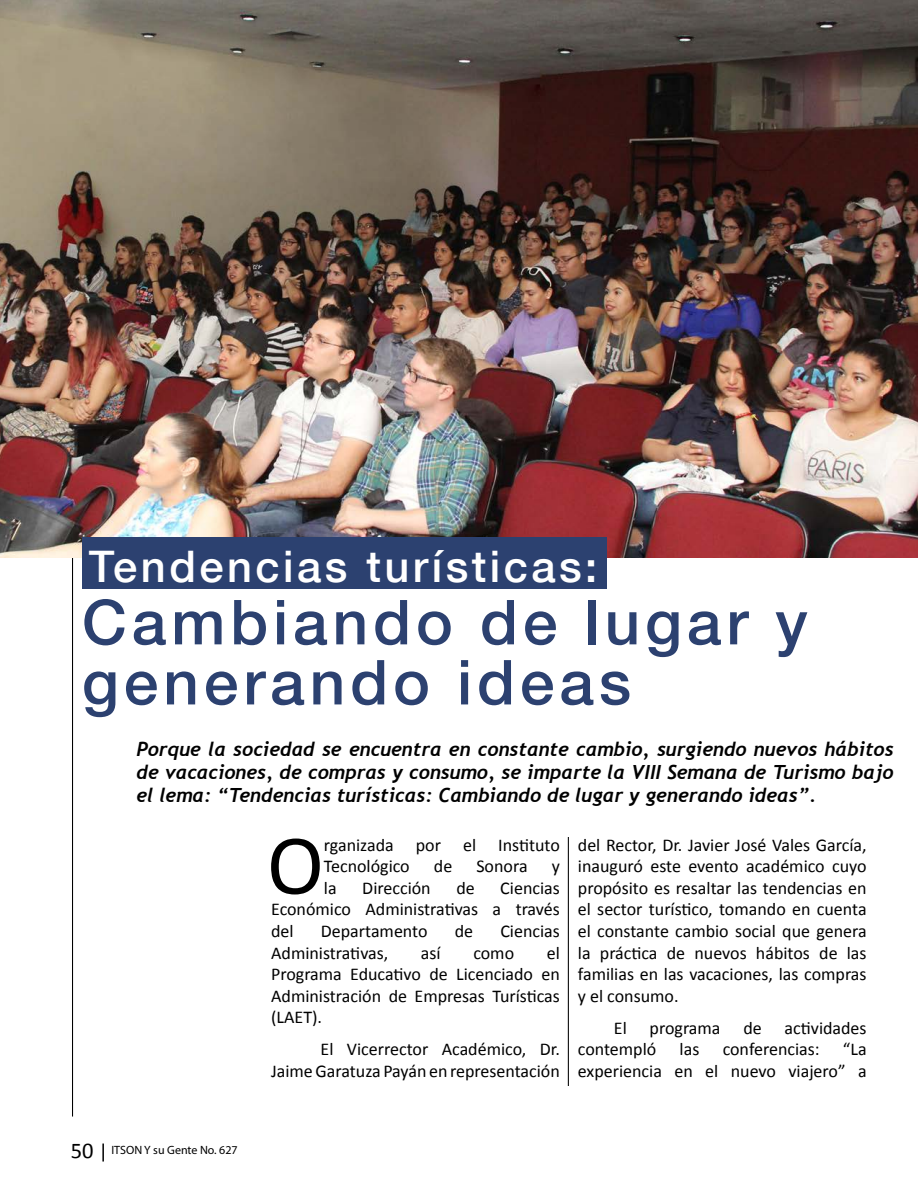
<style>
.page{position:relative;width:918px;height:1188px;background:#fff}
.page>*{position:absolute;margin:0;border:0;box-sizing:border-box;transform-origin:0 0}
.t1{font:86.1px "Calibri";color:#000}
.t2{font:500 62.1px/60.2px "Helvetica Neue";letter-spacing:.08em;color:#2c4170}
.t3{font:500 43.5px "Helvetica Neue";letter-spacing:.08em;color:#fff}
.t4{font:italic 700 19.5px/23.4px "Trebuchet";color:#000;text-align:justify}
.t5{font:18px/21.6px "Calibri";color:#000;text-align:justify}
.t6{font:12px "Myriad Pro";color:#000101}
.s1{font-family:"Calibri";font-size:22.5px;color:#000}
</style>
<div class="page">
<svg style="left:102px;top:1144px;width:2px;height:18px"></svg>
<hr style="left:568px;top:837px;width:1px;height:249px;background:#000">
<img style="left:0;top:0;width:918px;height:558px">
<div style="left:82px;top:537px;width:525px;height:52px;background:#2c4170"></div>
<h3 class="t3" style="left:89px;top:532px;width:510px">Tendencias turísticas:</h3>
<h2 class="t2" style="left:82px;top:590px;width:727px">Cambiando de lugar y generando ideas</h2>
<p class="t4" style="left:136px;top:737px;width:759px">Porque la sociedad se encuentra en constante cambio, surgiendo nuevos hábitos de vacaciones, de compras y consumo, se imparte la VIII Semana de Turismo bajo el lema: “Tendencias turísticas: Cambiando de lugar y generando ideas”.</p>
<p class="t6" style="left:71px;top:1142px;width:168px"><span class="s1">50</span> ITSON Y su Gente No. 627</p>
<h1 class="t1" style="left:267px;top:811px;width:58px">O</h1>
<p class="t5" style="left:324px;top:834px;width:237px">rganizada por el Instituto<br>Tecnológico</p>
<p class="t5" style="left:434px;top:855px;width:20px">de</p>
<p class="t5" style="left:476px;top:855px;width:53px">Sonora</p>
<p class="t5" style="left:552px;top:855px;width:10px">y</p>
<p class="t5" style="left:324px;top:877px;width:14px">la</p>
<p class="t5" style="left:362px;top:877px;width:70px">Dirección</p>
<p class="t5" style="left:456px;top:877px;width:20px">de</p>
<p class="t5" style="left:271px;top:877px;width:290px;text-indent:229px">Ciencias Económico Administrativas a través del</p>
<p class="t5" style="left:321px;top:920px;width:108px">Departamento</p>
<p class="t5" style="left:455px;top:920px;width:20px">de</p>
<p class="t5" style="left:500px;top:920px;width:61px">Ciencias</p>
<p class="t5" style="left:271px;top:942px;width:119px">Administrativas,</p>
<p class="t5" style="left:421px;top:942px;width:21px">así</p>
<p class="t5" style="left:473px;top:942px;width:42px">como</p>
<p class="t5" style="left:271px;top:942px;width:290px;text-indent:276px">el Programa Educativo de Licenciado en Administración de Empresas Turísticas (LAET).</p>
<p class="t5" style="left:271px;top:1039px;width:290px;text-align:right">El Vicerrector Académico, Dr.<br>Jaime Garatuza Payán en representación</p>
<p class="t5" style="left:578px;top:834px;width:290px">del Rector, Dr. Javier José Vales García, inauguró este evento académico cuyo propósito es resaltar las tendencias en el sector turístico, tomando en cuenta el constante cambio social que genera la práctica de nuevos hábitos de las familias en las vacaciones, las compras y el consumo.</p>
<p class="t5" style="left:614px;top:1017px;width:14px">El</p>
<p class="t5" style="left:650px;top:1017px;width:72px">programa</p>
<p class="t5" style="left:743px;top:1017px;width:20px">de</p>
<p class="t5" style="left:785px;top:1017px;width:84px">actividades</p>
<p class="t5" style="left:578px;top:1039px;width:80px">contempló</p>
<p class="t5" style="left:680px;top:1039px;width:21px">las</p>
<p class="t5" style="left:723px;top:1039px;width:98px">conferencias:</p>
<p class="t5" style="left:578px;top:1039px;width:290px;text-align:right">“La<br>experiencia en el nuevo viajero” a</p>
</div>
